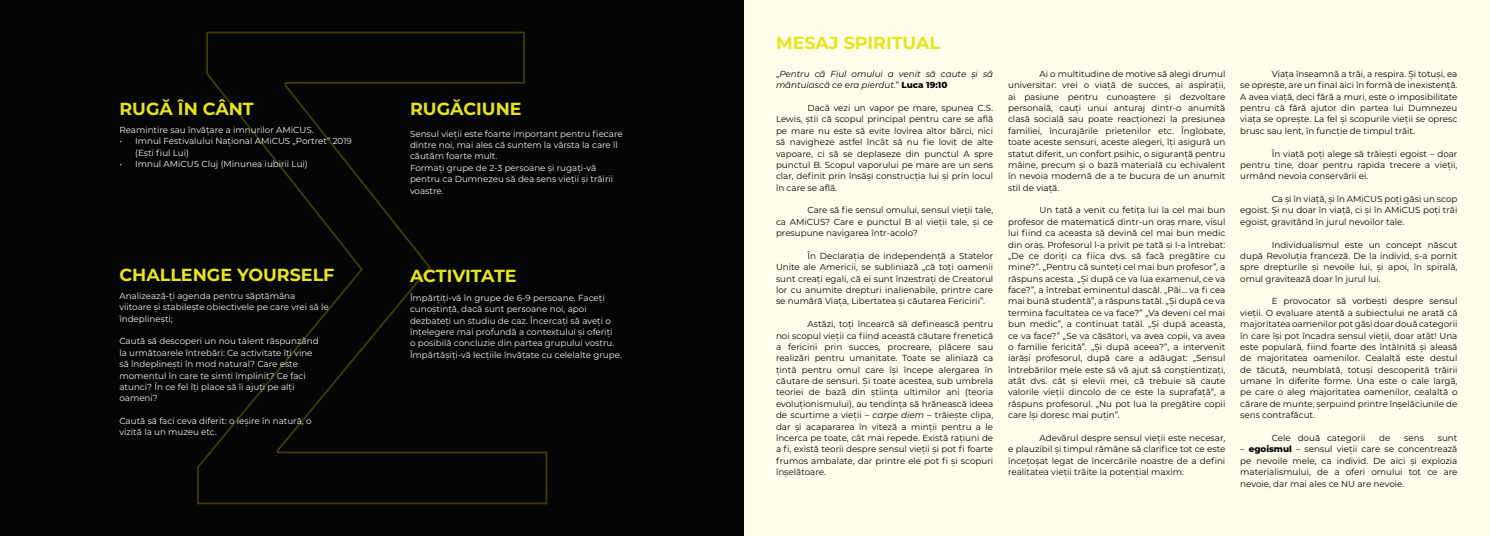
<style>
.page{position:relative;width:1489px;height:536px;background:#fff}
.page>*{position:absolute;margin:0;border:0;box-sizing:border-box;transform-origin:0 0}
.t1{font:700 17.5px "Montserrat";color:#e6e51c}
.t2{font:8.75px/11.4px "Montserrat";color:#000;text-align:justify}
.t3{font:8.75px/11.4px "Montserrat";color:#f5f5f5}
.t4{font:italic 8.75px/11.4px "Montserrat";color:#000}
.s1{font-style:normal}
.s2{font-weight:800;font-style:normal}
.s3{font-style:italic}
.s4{font-weight:800}
</style>
<div class="page">
<div style="left:0;top:0;width:744px;height:536px;background:#050505"></div>
<svg style="left:197px;top:31px;width:351px;height:474px"></svg>
<div style="left:744px;top:0;width:744px;height:536px;background:#fffeed"></div>
<p class="t1" style="left:119px;top:97px;width:136px">RUGĂ ÎN CÂNT</p>
<p class="t3" style="left:119px;top:124px;width:196px">Reamintire sau învățare a imnurilor AMiCUS.</p>
<p class="t3" style="left:135px;top:135px;width:218px;text-indent:-16px">• Imnul Festivalului Național AMiCUS „Portret” 2019 (Ești fiul Lui)</p>
<p class="t3" style="left:119px;top:158px;width:190px">• Imnul AMiCUS Cluj (Minunea iubirii Lui)</p>
<p class="t1" style="left:119px;top:262px;width:216px">CHALLENGE YOURSELF</p>
<p class="t3" style="left:119px;top:290px;width:211px">Analizează-ți agenda pentru săptămâna viitoare și stabilește obiectivele pe care vrei să le îndeplinești;</p>
<p class="t3" style="left:119px;top:335px;width:201px">Caută să descoperi un nou talent răspunzând la următoarele întrebări: Ce activitate îți vine să îndeplinești în mod natural? Care este momentul în care te simți împlinit? Ce faci atunci? În ce fel îți place să îi ajuți pe alți oameni?</p>
<p class="t3" style="left:119px;top:415px;width:194px">Caută să faci ceva diferit: o ieșire în natură, o vizită la un muzeu etc.</p>
<p class="t1" style="left:410px;top:97px;width:113px">RUGĂCIUNE</p>
<p class="t3" style="left:410px;top:128px;width:214px">Sensul vieții este foarte important pentru fiecare dintre noi, mai ales că suntem la vârsta la care îl căutăm foarte mult.</p>
<p class="t3" style="left:410px;top:162px;width:205px">Formați grupe de 2-3 persoane și rugați-vă pentru ca Dumnezeu să dea sens vieții și trăirii voastre.</p>
<p class="t1" style="left:410px;top:263px;width:108px">ACTIVITATE</p>
<p class="t3" style="left:410px;top:292px;width:213px">Împărțiți-vă în grupe de 6-9 persoane. Faceți cunoștință, dacă sunt persoane noi, apoi dezbateți un studiu de caz. Încercați să aveți o înțelegere mai profundă a contextului și oferiți<br>o posibilă concluzie din partea grupului vostru.<br>Împărtășiți-vă lecțiile învățate cu celelalte grupe.</p>
<p class="t1" style="left:776px;top:30px;width:165px">MESAJ SPIRITUAL</p>
<p class="t4" style="left:776px;top:68px;width:219px"><span class="s1">„</span>Pentru că Fiul omului a venit să caute și să mântuiască ce era pierdut.<span class="s1">”</span> <span class="s2">Luca 19:10</span></p>
<p class="t2" style="left:776px;top:102px;width:219px;text-indent:32px">Dacă vezi un vapor pe mare, spunea C.S.<br>Lewis, știi că scopul principal pentru care se află pe mare nu este să evite lovirea altor bărci, nici să navigheze astfel încât să nu fie lovit de alte vapoare, ci să se deplaseze din punctul A spre punctul B. Scopul vaporului pe mare are un sens clar, definit prin însăși construcția lui și prin locul în care se află.</p>
<p class="t2" style="left:776px;top:204px;width:219px;text-indent:32px">Care să fie sensul omului, sensul vieții tale, ca AMiCUS? Care e punctul B al vieții tale, și ce presupune navigarea într-acolo?</p>
<p class="t2" style="left:776px;top:250px;width:219px;text-indent:32px">În Declarația de independență a Statelor Unite ale Americii, se subliniază „că toți oamenii sunt creați egali, că ei sunt înzestrați de Creatorul lor cu anumite drepturi inalienabile, printre care se numără Viața, Libertatea și căutarea Fericirii”.</p>
<p class="t2" style="left:776px;top:318px;width:219px;text-indent:32px">Astăzi, toți încearcă să definească pentru noi scopul vieții ca fiind această căutare frenetică a fericirii prin succes, procreare, plăcere sau realizări pentru umanitate. Toate se aliniază ca țintă pentru omul care își începe alergarea în căutare de sensuri. Și toate acestea, sub umbrela teoriei de bază din știința ultimilor ani (teoria evoluționismului), au tendința să hrănească ideea de scurtime a vieții – <span class="s3">carpe diem</span> – trăiește clipa, dar și acapararea în viteză a minții pentru a le încerca pe toate, cât mai repede. Există rațiuni de a fi, există teorii despre sensul vieții și pot fi foarte frumos ambalate, dar printre ele pot fi și scopuri înșelătoare.</p>
<p class="t2" style="left:1008px;top:68px;width:219px;text-indent:32px">Ai o multitudine de motive să alegi drumul universitar: vrei o viață de succes, ai aspirații, ai pasiune pentru cunoaștere și dezvoltare personală, cauți unui anturaj dintr-o anumită clasă socială sau poate reacționezi la presiunea familiei, încurajările prietenilor etc. Înglobate, toate aceste sensuri, aceste alegeri, îți asigură un statut diferit, un confort psihic, o siguranță pentru mâine, precum și o bază materială cu echivalent în nevoia modernă de a te bucura de un anumit stil de viață.</p>
<p class="t2" style="left:1008px;top:204px;width:219px;text-indent:32px">Un tată a venit cu fetița lui la cel mai bun profesor de matematică dintr-un oraș mare, visul lui fiind ca aceasta să devină cel mai bun medic din oraș. Profesorul l-a privit pe tată și l-a întrebat: „De ce doriți ca fiica dvs. să facă pregătire cu mine?”. „Pentru că sunteți cel mai bun profesor”, a răspuns acesta. „Și după ce va lua examenul, ce va face?”, a întrebat eminentul dascăl. „Păi… va fi cea mai bună studentă”, a răspuns tatăl. „Și după ce va termina facultatea ce va face?” „Va deveni cel mai bun medic”, a continuat tatăl. „Și după aceasta, ce va face?” „Se va căsători, va avea copii, va avea o familie fericită”. „Și după aceea?”, a intervenit iarăși profesorul, după care a adăugat: „Sensul întrebărilor mele este să vă ajut să conștientizați, atât dvs. cât și elevii mei, că trebuie să caute valorile vieții dincolo de ce este la suprafață”, a răspuns profesorul. „Nu pot lua la pregătire copii care își doresc mai puțin”.</p>
<p class="t2" style="left:1008px;top:432px;width:219px;text-indent:32px">Adevărul despre sensul vieții este necesar, e plauzibil și timpul rămâne să clarifice tot ce este încețoșat legat de încercările noastre de a defini realitatea vieții trăite la potențial maxim.</p>
<p class="t2" style="left:1240px;top:68px;width:219px;text-indent:32px">Viața înseamnă a trăi, a respira. Și totuși, ea se oprește, are un final aici în formă de inexistență.<br>A avea viață, deci fără a muri, este o imposibilitate pentru că fără ajutor din partea lui Dumnezeu viața se oprește. La fel și scopurile vieții se opresc brusc sau lent, în funcție de timpul trăit.</p>
<p class="t2" style="left:1240px;top:147px;width:219px;text-indent:32px">În viață poți alege să trăiești egoist – doar pentru tine, doar pentru rapida trecere a vieții, urmând nevoia conservării ei.</p>
<p class="t2" style="left:1240px;top:193px;width:219px;text-indent:32px">Ca și în viață, și în AMiCUS poți găsi un scop egoist. Și nu doar în viață, ci și în AMiCUS poți trăi egoist, gravitând în jurul nevoilor tale.</p>
<p class="t2" style="left:1240px;top:238px;width:219px;text-indent:32px">Individualismul este un concept născut după Revoluția franceză. De la individ, s-a pornit spre drepturile și nevoile lui, și apoi, în spirală, omul gravitează doar în jurul lui.</p>
<p class="t2" style="left:1240px;top:295px;width:219px;text-indent:32px">E provocator să vorbești despre sensul vieții. O evaluare atentă a subiectului ne arată că majoritatea oamenilor pot găsi doar două categorii în care își pot încadra sensul vieții, doar atât! Una este populară, fiind foarte des întâlnită și aleasă de majoritatea oamenilor. Cealaltă este destul de tăcută, neumblată, totuși descoperită trăirii umane în diferite forme. Una este o cale largă, pe care o aleg majoritatea oamenilor, cealaltă o cărare de munte, șerpuind printre înșelăciunile de sens contrafăcut.</p>
<p class="t2" style="left:1271px;top:432px;width:95px">Cele două categorii</p>
<p class="t2" style="left:1379px;top:432px;width:13px">de</p>
<p class="t2" style="left:1403px;top:432px;width:21px">sens</p>
<p class="t2" style="left:1437px;top:432px;width:21px">sunt</p>
<p class="t2" style="left:1240px;top:443px;width:219px">– <span class="s4">egoismul</span> – sensul vieții care se concentrează pe nevoile mele, ca individ. De aici și explozia materialismului, de a oferi omului tot ce are nevoie, dar mai ales ce NU are nevoie.</p>
</div>
